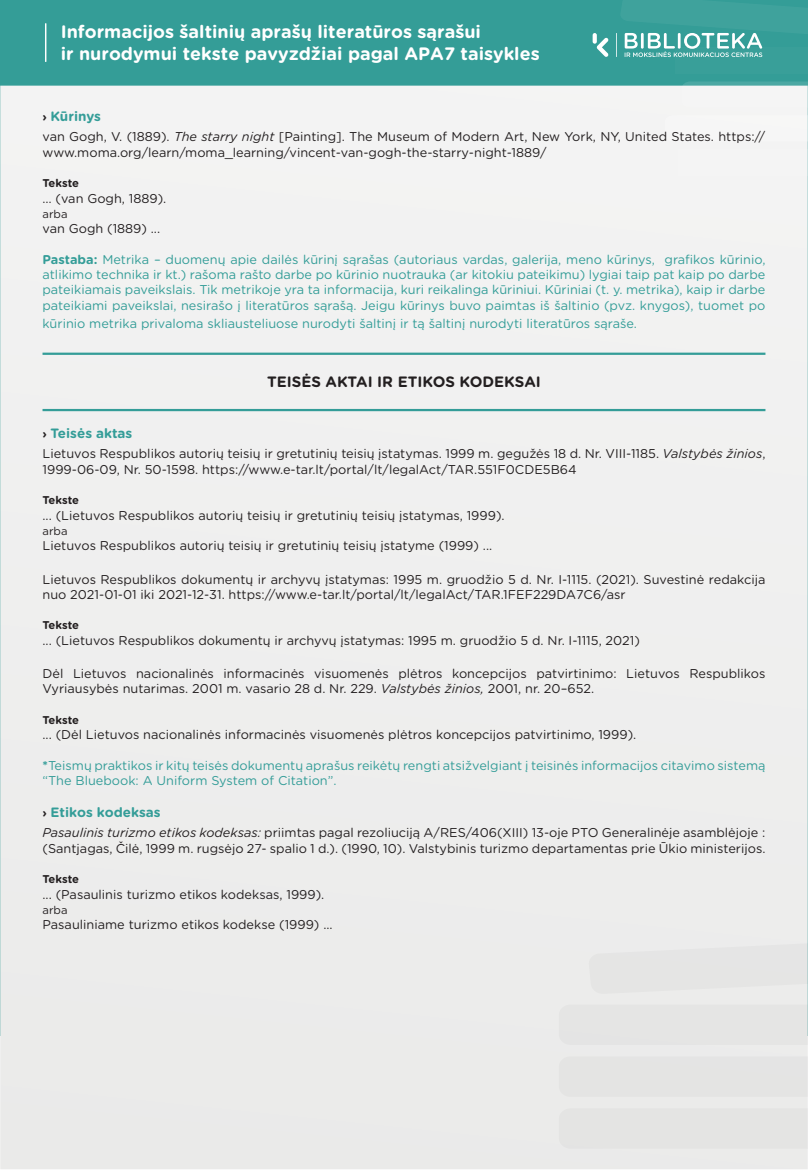
<style>
.page{position:relative;width:808px;height:1170px;background:#fff}
.page>*{position:absolute;margin:0;border:0;box-sizing:border-box;transform-origin:0 0}
.t1{font:700 18px/21.6px "Gotham Rounded";color:#fff}
.t2{font:700 15px "Gotham Rounded";color:#231f20}
.t3{font:700 13.5px "Gotham Rounded";color:#349d98}
.t4{font:12.75px/15.3px "Gotham Rounded";color:#231f20}
.t5{font:12.75px/15.3px "Gotham Rounded";color:#349d98;text-align:justify}
.t6{font:700 11.25px "Gotham Rounded";letter-spacing:-.01em;color:#231f20}
.t7{font:11.25px "Gotham Rounded";color:#231f20}
.s1{font-size:12px;color:#231f20}
.s2{font-style:italic}
.s3{font-weight:700}
</style>
<div class="page">
<div style="left:0;top:0;width:808px;height:1035px;background:#349d97"></div>
<div style="left:0;top:86px;width:808px;height:1083px;background:#efefee"></div>
<div style="left:678px;top:149px;width:130px;height:26px;background:#f4f4f4"></div>
<div style="left:665px;top:115px;width:143px;height:26px;background:#f6f6f6"></div>
<svg style="left:681px;top:81px;width:127px;height:27px"></svg>
<div style="left:675px;top:48px;width:133px;height:26px;background:#399f99"></div>
<hr style="left:45px;top:23px;width:1px;height:39px;background:#fff">
<div style="left:559px;top:1108px;width:249px;height:40px;background:#e4e4e3"></div>
<div style="left:559px;top:1056px;width:249px;height:40px;background:#e4e4e3"></div>
<div style="left:559px;top:1004px;width:249px;height:40px;background:#e5e5e4"></div>
<div style="left:588px;top:936px;width:220px;height:58px;background:#e5e5e5"></div>
<svg style="left:593px;top:33px;width:15px;height:24px"></svg>
<svg style="left:616px;top:0;width:192px;height:57px"></svg>
<hr style="left:43px;top:352px;width:722px;height:3px;background:#349d98">
<hr style="left:43px;top:409px;width:722px;height:2px;background:#349d98">
<h1 class="t1" style="left:61px;top:20px;width:480px">Informacijos šaltinių aprašų literatūros sąrašui<br>ir nurodymui tekste pavyzdžiai pagal APA7 taisykles</h1>
<p class="t3" style="left:43px;top:106px;width:60px"><span class="s1">›</span> Kūrinys</p>
<p class="t4" style="left:43px;top:129px;width:724px">van Gogh, V. (1889). <span class="s2">The starry night</span> [Painting]. The Museum of Modern Art, New York, NY, United States. https:// www.moma.org/learn/moma_learning/vincent-van-gogh-the-starry-night-1889/</p>
<p class="t6" style="left:43px;top:175px;width:38px">Tekste</p>
<p class="t4" style="left:43px;top:190px;width:125px">… (van Gogh, 1889).</p>
<p class="t7" style="left:43px;top:206px;width:27px">arba</p>
<p class="t4" style="left:43px;top:220px;width:119px">van Gogh (1889) ...</p>
<p class="t5" style="left:43px;top:251px;width:724px"><span class="s3">Pastaba:</span> Metrika – duomenų apie dailės kūrinį sąrašas (autoriaus vardas, galerija, meno kūrinys, grafikos kūrinio, atlikimo technika ir kt.) rašoma rašto darbe po kūrinio nuotrauka (ar kitokiu pateikimu) lygiai taip pat kaip po darbe pateikiamais paveikslais. Tik metrikoje yra ta informacija, kuri reikalinga kūriniui. Kūriniai (t. y. metrika), kaip ir darbe pateikiami paveikslai, nesirašo į literatūros sąrašą. Jeigu kūrinys buvo paimtas iš šaltinio (pvz. knygos), tuomet po</p>
<p class="t5" style="left:43px;top:315px;width:596px">kūrinio metrika privaloma skliausteliuose nurodyti šaltinį ir tą šaltinį nurodyti literatūros sąraše.</p>
<p class="t2" style="left:267px;top:371px;width:275px">TEISĖS AKTAI IR ETIKOS KODEKSAI</p>
<p class="t3" style="left:43px;top:423px;width:91px"><span class="s1">›</span> Teisės aktas</p>
<p class="t4" style="left:43px;top:445px;width:724px">Lietuvos Respublikos autorių teisių ir gretutinių teisių įstatymas. 1999 m. gegužės 18 d. Nr. VIII-1185. <span class="s2">Valstybės žinios</span>,<br>1999-06-09, Nr. 50-1598. https://www.e-tar.lt/portal/lt/legalAct/TAR.551F0CDE5B64</p>
<p class="t6" style="left:43px;top:492px;width:38px">Tekste</p>
<p class="t4" style="left:43px;top:507px;width:464px">... (Lietuvos Respublikos autorių teisių ir gretutinių teisių įstatymas, 1999).</p>
<p class="t7" style="left:43px;top:523px;width:27px">arba</p>
<p class="t4" style="left:43px;top:537px;width:451px">Lietuvos Respublikos autorių teisių ir gretutinių teisių įstatyme (1999) ...</p>
<p class="t4" style="left:43px;top:570px;width:724px">Lietuvos Respublikos dokumentų ir archyvų įstatymas: 1995 m. gruodžio 5 d. Nr. I-1115. (2021). Suvestinė redakcija nuo 2021-01-01 iki 2021-12-31. https://www.e-tar.lt/portal/lt/legalAct/TAR.1FEF229DA7C6/asr</p>
<p class="t6" style="left:43px;top:617px;width:38px">Tekste</p>
<p class="t4" style="left:43px;top:632px;width:599px">... (Lietuvos Respublikos dokumentų ir archyvų įstatymas: 1995 m. gruodžio 5 d. Nr. I-1115, 2021)</p>
<p class="t4" style="left:43px;top:665px;width:724px">Dėl Lietuvos nacionalinės informacinės visuomenės plėtros koncepcijos patvirtinimo: Lietuvos Respublikos<br>Vyriausybės nutarimas. 2001 m. vasario 28 d. Nr. 229. <span class="s2">Valstybės žinios,</span> 2001, nr. 20–652.</p>
<p class="t6" style="left:43px;top:711px;width:38px">Tekste</p>
<p class="t4" style="left:43px;top:726px;width:595px">... (Dėl Lietuvos nacionalinės informacinės visuomenės plėtros koncepcijos patvirtinimo, 1999).</p>
<p class="t5" style="left:43px;top:757px;width:724px"><span class="s3">*</span>Teismų praktikos ir kitų teisės dokumentų aprašus reikėtų rengti atsižvelgiant į teisinės informacijos citavimo sistemą “The Bluebook: A Uniform System of Citation”.</p>
<p class="t3" style="left:43px;top:802px;width:120px"><span class="s1">›</span> Etikos kodeksas</p>
<p class="t4" style="left:43px;top:824px;width:724px"><span class="s2">Pasaulinis turizmo etikos kodeksas:</span> priimtas pagal rezoliuciją A/RES/406(XIII) 13-oje PTO Generalinėje asamblėjoje : (Santjagas, Čilė, 1999 m. rugsėjo 27- spalio 1 d.). (1990, 10). Valstybinis turizmo departamentas prie Ūkio ministerijos.</p>
<p class="t6" style="left:43px;top:871px;width:38px">Tekste</p>
<p class="t4" style="left:43px;top:885px;width:283px">... (Pasaulinis turizmo etikos kodeksas, 1999).</p>
<p class="t7" style="left:43px;top:902px;width:27px">arba</p>
<p class="t4" style="left:43px;top:916px;width:292px">Pasauliniame turizmo etikos kodekse (1999) ...</p>
</div>
